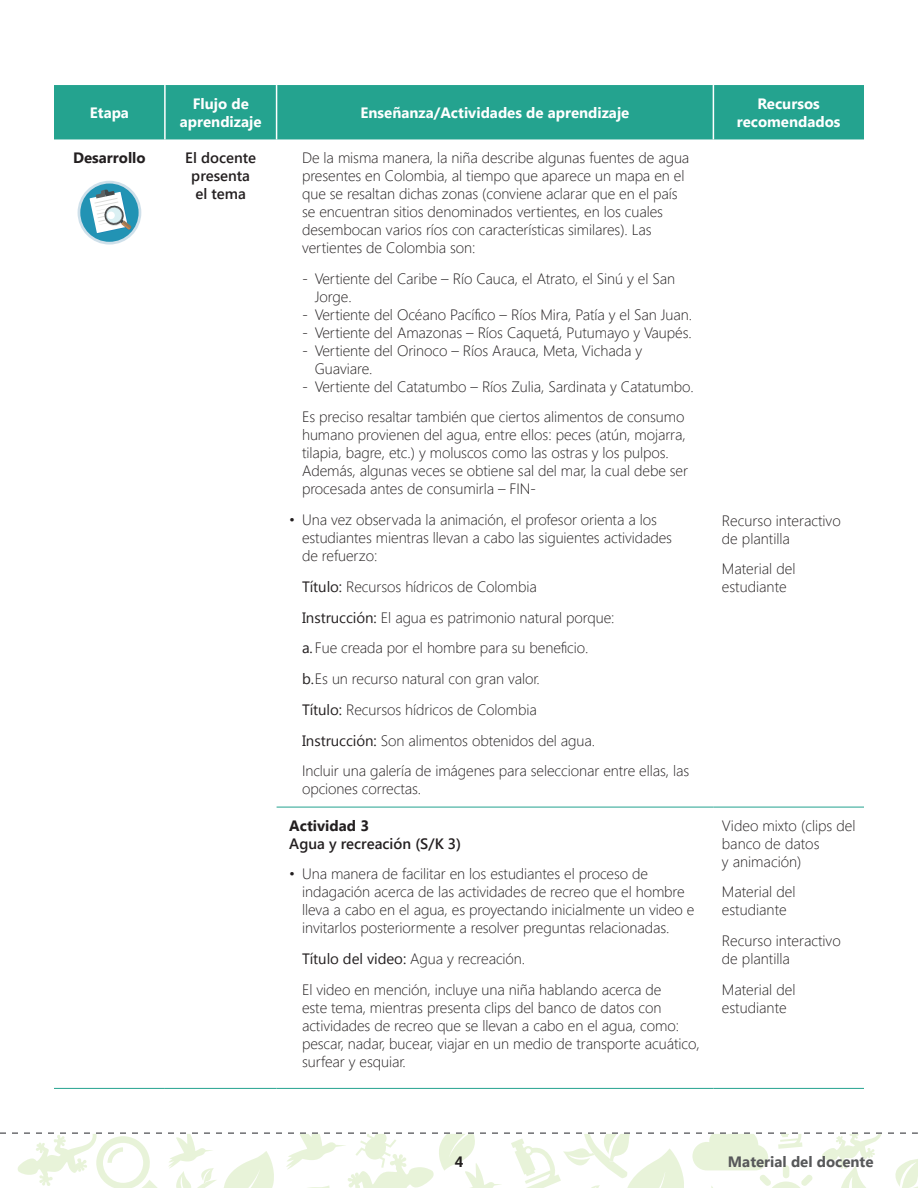
<style>
.page{position:relative;width:918px;height:1188px;background:#fff}
.page>*{position:absolute;margin:0;border:0;box-sizing:border-box;transform-origin:0 0}
.t1{font:300 15px/18px "Segoe UI";letter-spacing:-.005em;color:#231f20}
.t2{font:700 15px/18px "Segoe UI";color:#fff;text-align:center}
.t3{font:600 15px/18px "Segoe UI";color:#231f20;text-align:center}
.t4{font:700 15px "Segoe UI";color:#231f20}
.t5{font:700 15px "Segoe UI";color:#57585a}
.s1{font-weight:400}
</style>
<div class="page">
<svg style="left:0;top:1132px;width:918px;height:56px"></svg>
<div style="left:54px;top:85px;width:810px;height:54px;background:#24a38f"></div>
<hr style="left:713px;top:807px;width:151px;height:1px;background:#24a38f">
<hr style="left:277px;top:1088px;width:436px;height:1px;background:#24a38f">
<hr style="left:713px;top:1088px;width:151px;height:1px;background:#24a38f">
<hr style="left:164px;top:85px;width:2px;height:54px;background:#fff">
<hr style="left:276px;top:85px;width:1px;height:54px;background:#fff">
<hr style="left:713px;top:85px;width:1px;height:54px;background:#fff">
<hr style="left:165px;top:1088px;width:112px;height:1px;background:#24a38f">
<hr style="left:54px;top:1088px;width:111px;height:1px;background:#24a38f">
<hr style="left:277px;top:807px;width:436px;height:1px;background:#24a38f">
<svg style="left:78px;top:181px;width:63px;height:64px"></svg>
<div style="left:80px;top:184px;width:59px;height:58px;background:#2293b4;border-radius:50%"></div>
<svg style="left:90px;top:189px;width:42px;height:45px"></svg>
<p class="t2" style="left:90px;top:103px;width:41px">Etapa</p>
<p class="t2" style="left:180px;top:94px;width:83px">Flujo de aprendizaje</p>
<p class="t2" style="left:361px;top:103px;width:270px">Enseñanza/Actividades de aprendizaje</p>
<p class="t2" style="left:737px;top:94px;width:105px">Recursos recomendados</p>
<p class="t4" style="left:73px;top:147px;width:74px">Desarrollo</p>
<p class="t3" style="left:185px;top:148px;width:72px">El docente presenta el tema</p>
<p class="t1" style="left:302px;top:148px;width:389px">De la misma manera, la niña describe algunas fuentes de agua presentes en Colombia, al tiempo que aparece un mapa en el que se resaltan dichas zonas (conviene aclarar que en el país se encuentran sitios denominados vertientes, en los cuales desembocan varios ríos con características similares). Las vertientes de Colombia son:</p>
<p class="t1" style="left:315px;top:269px;width:362px;text-indent:-13px">- Vertiente del Caribe – Río Cauca, el Atrato, el Sinú y el San<br>Jorge.</p>
<p class="t1" style="left:302px;top:305px;width:392px">- Vertiente del Océano Pacífico – Ríos Mira, Patía y el San Juan.</p>
<p class="t1" style="left:302px;top:323px;width:391px">- Vertiente del Amazonas – Ríos Caquetá, Putumayo y Vaupés.</p>
<p class="t1" style="left:315px;top:341px;width:329px;text-indent:-13px">- Vertiente del Orinoco – Ríos Arauca, Meta, Vichada y<br>Guaviare.</p>
<p class="t1" style="left:302px;top:370px;width:393px;line-height:30.8px">- Vertiente del Catatumbo – Ríos Zulia, Sardinata y Catatumbo.<br>Es preciso resaltar también que ciertos alimentos de consumo</p>
<p class="t1" style="left:302px;top:425px;width:388px">humano provienen del agua, entre ellos: peces (atún, mojarra, tilapia, bagre, etc.) y moluscos como las ostras y los pulpos.<br>Además, algunas veces se obtiene sal del mar, la cual debe ser procesada antes de consumirla – FIN-</p>
<p class="t1" style="left:302px;top:510px;width:372px;text-indent:-13px">• Una vez observada la animación, el profesor orienta a los estudiantes mientras llevan a cabo las siguientes actividades de refuerzo:</p>
<p class="t1" style="left:302px;top:570px;width:389px;line-height:30.8px"><span class="s1">Título:</span> Recursos hídricos de Colombia<br><span class="s1">Instrucción:</span> El agua es patrimonio natural porque:<br><span class="s1">a.</span> Fue creada por el hombre para su beneficio.<br><span class="s1">b.</span>Es un recurso natural con gran valor.<br><span class="s1">Título:</span> Recursos hídricos de Colombia<br><span class="s1">Instrucción:</span> Son alimentos obtenidos del agua.<br>Incluir una galería de imágenes para seleccionar entre ellas, las</p>
<p class="t1" style="left:302px;top:779px;width:121px">opciones correctas.</p>
<p class="t1" style="left:722px;top:511px;width:120px">Recurso interactivo de plantilla</p>
<p class="t1" style="left:722px;top:559px;width:75px">Material del estudiante</p>
<p class="t4" style="left:289px;top:815px;width:81px">Actividad 3</p>
<p class="t3" style="left:289px;top:834px;width:173px">Agua y recreación (S/K 3)</p>
<p class="t1" style="left:302px;top:864px;width:394px;text-indent:-13px">• Una manera de facilitar en los estudiantes el proceso de indagación acerca de las actividades de recreo que el hombre lleva a cabo en el agua, es proyectando inicialmente un video e invitarlos posteriormente a resolver preguntas relacionadas.</p>
<p class="t1" style="left:302px;top:943px;width:361px;line-height:30.8px"><span class="s1">Título del video:</span> Agua y recreación.<br>El video en mención, incluye una niña hablando acerca de</p>
<p class="t1" style="left:302px;top:998px;width:399px">este tema, mientras presenta clips del banco de datos con actividades de recreo que se llevan a cabo en el agua, como: pescar, nadar, bucear, viajar en un medio de transporte acuático, surfear y esquiar.</p>
<p class="t1" style="left:722px;top:816px;width:135px">Video mixto (clips del banco de datos<br>y animación)</p>
<p class="t1" style="left:722px;top:882px;width:75px">Material del estudiante</p>
<p class="t1" style="left:722px;top:931px;width:120px">Recurso interactivo de plantilla</p>
<p class="t1" style="left:722px;top:980px;width:75px">Material del estudiante</p>
<p class="t4" style="left:455px;top:1151px;width:10px">4</p>
<p class="t5" style="left:728px;top:1151px;width:147px">Material del docente</p>
</div>
